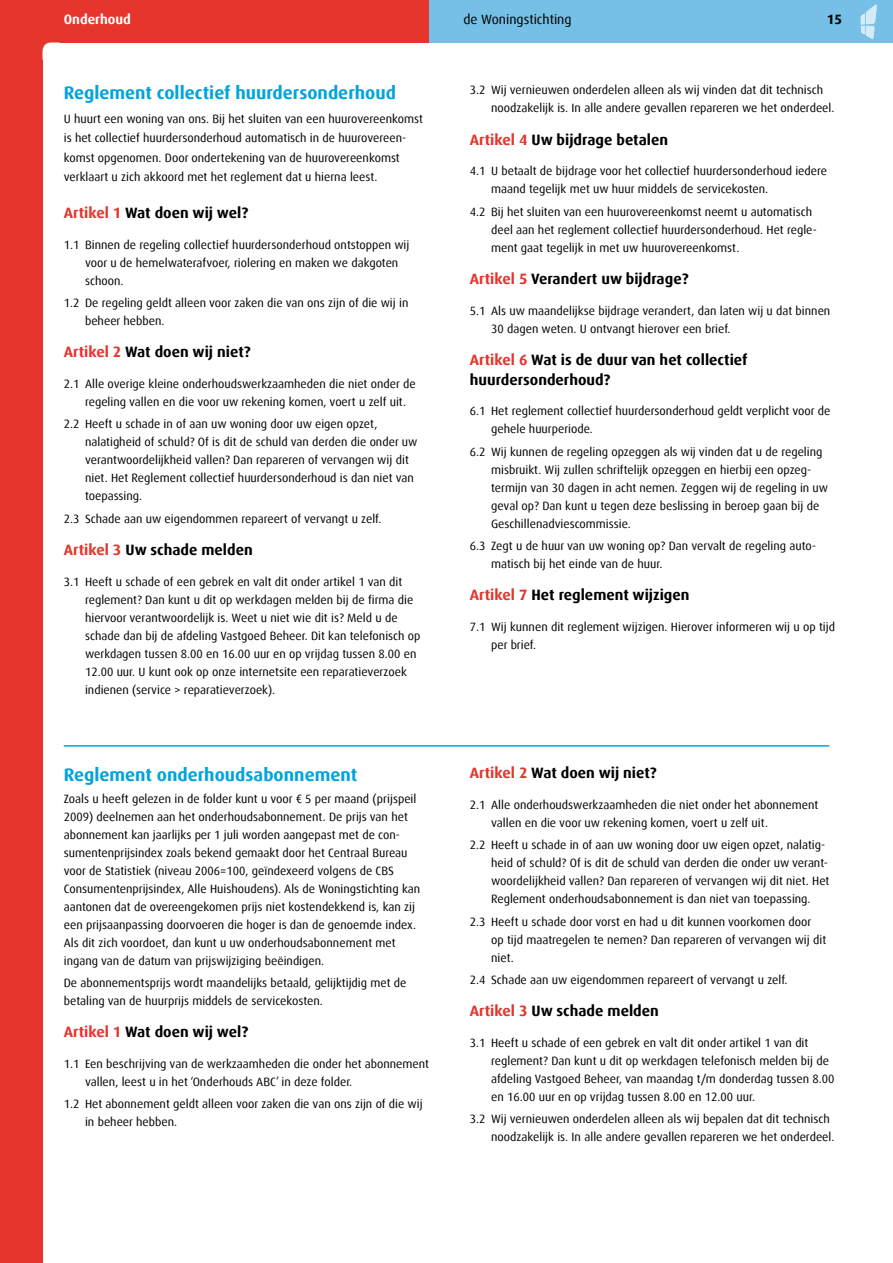
<style>
.page{position:relative;width:893px;height:1263px;background:#fff}
.page>*{position:absolute;margin:0;border:0;box-sizing:border-box;transform-origin:0 0}
.t1{font:700 18px "Dax";color:#00a4dc}
.t2{font:700 15px/19.5px "Dax";color:#000}
.t3{font:13.5px "Dax";color:#000}
.t4{font:700 13.5px "Dax";color:#fff}
.t5{font:700 13.5px "Dax";color:#000}
.t6{font:12px/18px "Dax";color:#000}
.s1{color:#e5352c}
</style>
<div class="page">
<div style="left:0;top:0;width:43px;height:1263px;background:#e5352c"></div>
<div style="left:0;top:0;width:429px;height:43px;background:#e5352c"></div>
<div style="left:429px;top:0;width:464px;height:43px;background:#76bfe6"></div>
<svg style="left:860px;top:5px;width:17px;height:34px"></svg>
<svg style="left:43px;top:43px;width:5px;height:5px"></svg>
<hr style="left:64px;top:745px;width:765px;height:2px;background:#00a4dc">
<p class="t4" style="left:64px;top:12px;width:69px">Onderhoud</p>
<p class="t3" style="left:463px;top:12px;width:110px">de Woningstichting</p>
<p class="t5" style="left:827px;top:12px;width:17px">15</p>
<h1 class="t1" style="left:64px;top:83px;width:334px">Reglement collectief huurdersonderhoud</h1>
<p class="t6" style="left:64px;top:109px;width:361px;line-height:19.5px">U huurt een woning van ons. Bij het sluiten van een huurovereenkomst is het collectief huurdersonderhoud automatisch in de huurovereen&shy;komst opgenomen. Door ondertekening van de huurovereenkomst verklaart u zich akkoord met het reglement dat u hierna leest.</p>
<p class="t2" style="left:64px;top:203px;width:186px"><span class="s1">Artikel 1</span> Wat doen wij wel?</p>
<p class="t6" style="left:85px;top:236px;width:326px;text-indent:-21px">1.1 Binnen de regeling collectief huurdersonderhoud ontstoppen wij voor u de hemelwaterafvoer, riolering en maken we dakgoten schoon.</p>
<p class="t6" style="left:85px;top:294px;width:325px;text-indent:-21px">1.2 De regeling geldt alleen voor zaken die van ons zijn of die wij in beheer hebben.</p>
<p class="t2" style="left:64px;top:342px;width:188px"><span class="s1">Artikel 2</span> Wat doen wij niet?</p>
<p class="t6" style="left:85px;top:375px;width:332px;text-indent:-21px">2.1 Alle overige kleine onderhoudswerkzaamheden die niet onder de regeling vallen en die voor uw rekening komen, voert u zelf uit.</p>
<p class="t6" style="left:85px;top:415px;width:334px;text-indent:-21px">2.2 Heeft u schade in of aan uw woning door uw eigen opzet, nalatigheid of schuld? Of is dit de schuld van derden die onder uw verantwoordelijkheid vallen? Dan repareren of vervangen wij dit niet. Het Reglement collectief huurdersonderhoud is dan niet van toepassing.</p>
<p class="t6" style="left:64px;top:509px;width:319px">2.3 Schade aan uw eigendommen repareert of vervangt u zelf.</p>
<p class="t2" style="left:64px;top:540px;width:190px"><span class="s1">Artikel 3</span> Uw schade melden</p>
<p class="t6" style="left:85px;top:572px;width:337px;text-indent:-21px">3.1 Heeft u schade of een gebrek en valt dit onder artikel 1 van dit reglement? Dan kunt u dit op werkdagen melden bij de firma die hiervoor verantwoordelijk is. Weet u niet wie dit is? Meld u de schade dan bij de afdeling Vastgoed Beheer. Dit kan telefonisch op werkdagen tussen 8.00 en 16.00 uur en op vrijdag tussen 8.00 en 12.00 uur. U kunt ook op onze internetsite een reparatieverzoek indienen (service &gt; reparatieverzoek).</p>
<h1 class="t1" style="left:64px;top:764px;width:295px">Reglement onderhoudsabonnement</h1>
<p class="t6" style="left:64px;top:790px;width:358px">Zoals u heeft gelezen in de folder kunt u voor € 5 per maand (prijspeil 2009) deelnemen aan het onderhoudsabonnement. De prijs van het abonnement kan jaarlijks per 1 juli worden aangepast met de con&shy;sumentenprijsindex zoals bekend gemaakt door het Centraal Bureau voor de Statistiek (niveau 2006=100, geïndexeerd volgens de CBS Consumentenprijsindex, Alle Huishoudens). Als de Woningstichting kan aantonen dat de overeengekomen prijs niet kostendekkend is, kan zij een prijsaanpassing doorvoeren die hoger is dan de genoemde index.<br>Als dit zich voordoet, dan kunt u uw onderhoudsabonnement met ingang van de datum van prijswijziging beëindigen.</p>
<p class="t6" style="left:64px;top:974px;width:344px">De abonnementsprijs wordt maandelijks betaald, gelijktijdig met de betaling van de huurprijs middels de servicekosten.</p>
<p class="t2" style="left:64px;top:1022px;width:186px"><span class="s1">Artikel 1</span> Wat doen wij wel?</p>
<p class="t6" style="left:85px;top:1055px;width:346px;text-indent:-21px">1.1 Een beschrijving van de werkzaamheden die onder het abonnement vallen, leest u in het ‘Onderhouds ABC’ in deze folder.</p>
<p class="t6" style="left:85px;top:1095px;width:339px;text-indent:-21px">1.2 Het abonnement geldt alleen voor zaken die van ons zijn of die wij in beheer hebben.</p>
<p class="t6" style="left:491px;top:81px;width:345px;text-indent:-21px">3.2 Wij vernieuwen onderdelen alleen als wij vinden dat dit technisch noodzakelijk is. In alle andere gevallen repareren we het onderdeel.</p>
<p class="t2" style="left:470px;top:130px;width:200px"><span class="s1">Artikel 4</span> Uw bijdrage betalen</p>
<p class="t6" style="left:491px;top:162px;width:338px;text-indent:-21px">4.1 U betaalt de bijdrage voor het collectief huurdersonderhoud iedere maand tegelijk met uw huur middels de servicekosten.</p>
<p class="t6" style="left:491px;top:203px;width:327px;text-indent:-21px">4.2 Bij het sluiten van een huurovereenkomst neemt u automatisch deel aan het reglement collectief huurdersonderhoud. Het regle&shy;ment gaat tegelijk in met uw huurovereenkomst.</p>
<p class="t2" style="left:470px;top:269px;width:220px"><span class="s1">Artikel 5</span> Verandert uw bijdrage?</p>
<p class="t6" style="left:491px;top:302px;width:341px;text-indent:-21px">5.1 Als uw maandelijkse bijdrage verandert, dan laten wij u dat binnen<br>30 dagen weten. U ontvangt hierover een brief.</p>
<p class="t2" style="left:470px;top:350px;width:279px"><span class="s1">Artikel 6</span> Wat is de duur van het collectief huurdersonderhoud?</p>
<p class="t6" style="left:491px;top:402px;width:341px;text-indent:-21px">6.1 Het reglement collectief huurdersonderhoud geldt verplicht voor de gehele huurperiode.</p>
<p class="t6" style="left:491px;top:442px;width:339px;text-indent:-21px">6.2 Wij kunnen de regeling opzeggen als wij vinden dat u de regeling misbruikt. Wij zullen schriftelijk opzeggen en hierbij een opzeg&shy;termijn van 30 dagen in acht nemen. Zeggen wij de regeling in uw geval op? Dan kunt u tegen deze beslissing in beroep gaan bij de Geschillenadviescommissie.</p>
<p class="t6" style="left:491px;top:537px;width:327px;text-indent:-21px">6.3 Zegt u de huur van uw woning op? Dan vervalt de regeling auto&shy;matisch bij het einde van de huur.</p>
<p class="t2" style="left:470px;top:585px;width:221px"><span class="s1">Artikel 7</span> Het reglement wijzigen</p>
<p class="t6" style="left:491px;top:618px;width:345px;text-indent:-21px">7.1 Wij kunnen dit reglement wijzigen. Hierover informeren wij u op tijd per brief.</p>
<p class="t2" style="left:470px;top:763px;width:188px"><span class="s1">Artikel 2</span> Wat doen wij niet?</p>
<p class="t6" style="left:491px;top:796px;width:329px;text-indent:-21px">2.1 Alle onderhoudswerkzaamheden die niet onder het abonnement vallen en die voor uw rekening komen, voert u zelf uit.</p>
<p class="t6" style="left:491px;top:836px;width:340px;text-indent:-21px">2.2 Heeft u schade in of aan uw woning door uw eigen opzet, nalatig&shy;heid of schuld? Of is dit de schuld van derden die onder uw verant&shy;woordelijkheid vallen? Dan repareren of vervangen wij dit niet. Het Reglement onderhoudsabonnement is dan niet van toepassing.</p>
<p class="t6" style="left:491px;top:912px;width:337px;text-indent:-21px">2.3 Heeft u schade door vorst en had u dit kunnen voorkomen door op tijd maatregelen te nemen? Dan repareren of vervangen wij dit niet.</p>
<p class="t6" style="left:470px;top:971px;width:319px">2.4 Schade aan uw eigendommen repareert of vervangt u zelf.</p>
<p class="t2" style="left:470px;top:1001px;width:190px"><span class="s1">Artikel 3</span> Uw schade melden</p>
<p class="t6" style="left:491px;top:1034px;width:345px;text-indent:-21px">3.1 Heeft u schade of een gebrek en valt dit onder artikel 1 van dit reglement? Dan kunt u dit op werkdagen telefonisch melden bij de afdeling Vastgoed Beheer, van maandag t/m donderdag tussen 8.00 en 16.00 uur en op vrijdag tussen 8.00 en 12.00 uur.</p>
<p class="t6" style="left:491px;top:1110px;width:345px;text-indent:-21px">3.2 Wij vernieuwen onderdelen alleen als wij bepalen dat dit technisch noodzakelijk is. In alle andere gevallen repareren we het onderdeel.</p>
</div>
